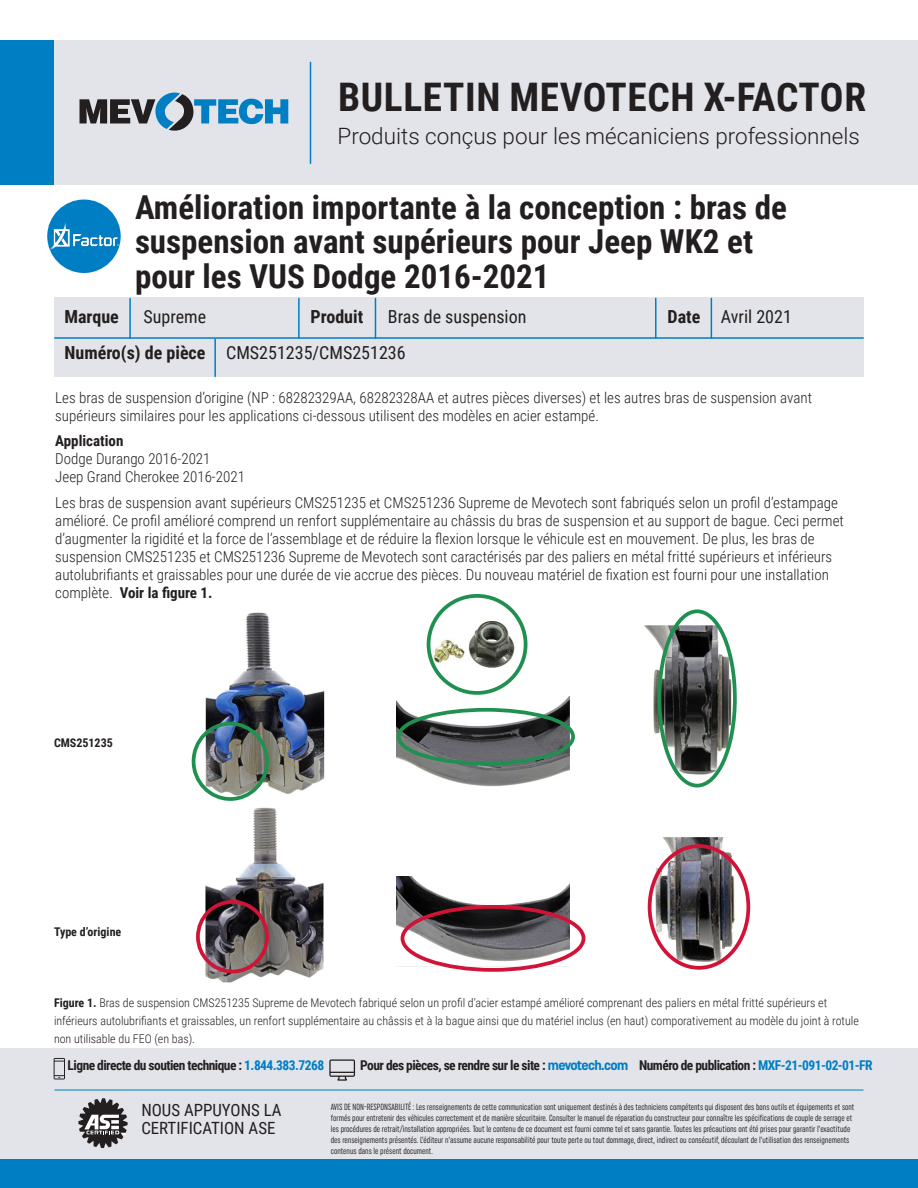
<style>
.page{position:relative;width:918px;height:1188px;background:#fff}
.page>*{position:absolute;margin:0;border:0;box-sizing:border-box;transform-origin:0 0}
.t1{font:700 39.3px "Roboto Condensed";letter-spacing:.015em;color:#231f20}
.t2{font:700 33px/34.5px "Roboto Condensed";color:#231f20}
.t3{font:300 22.5px "Roboto";color:#231f20}
.t4{font:18px "Roboto Condensed";color:#231f20}
.t5{font:700 18px "Roboto Condensed";color:#231f20}
.t6{font:16.8px "Roboto Condensed";color:#231f20}
.t7{font:300 15px/18px "Roboto Condensed";color:#231f20}
.t8{font:700 13.5px "Roboto Condensed";letter-spacing:-.04em;color:#231f20}
.t9{font:300 12px/18px "Roboto Condensed";color:#231f20}
.t10{font:700 12px "Roboto Condensed";color:#231f20}
.t11{font:extra-condensed 9px/10.8px "Uniform";color:#231f20}
.s1{font-weight:700}
.s2{color:#007ec4}
.s3{font-family:"Uniform Condensed";font-size:14.25px;color:#007ec4}
</style>
<div class="page">
<div style="left:44px;top:40px;width:874px;height:145px;background:#e2e4e9"></div>
<div style="left:0;top:40px;width:54px;height:145px;background:#007ec4"></div>
<hr style="left:310px;top:62px;width:1px;height:101px;background:#007ec4">
<svg style="left:80px;top:93px;width:208px;height:38px"></svg>
<img style="left:206px;top:612px;width:118px;height:370px">
<img style="left:644px;top:625px;width:93px;height:158px">
<img style="left:647px;top:838px;width:103px;height:132px">
<img style="left:397px;top:696px;width:172px;height:91px">
<img style="left:397px;top:877px;width:172px;height:89px">
<img style="left:433px;top:617px;width:84px;height:58px">
<div style="left:47px;top:200px;width:74px;height:73px;background:#007ec4;border-radius:50%"></div>
<img style="left:50px;top:221px;width:68px;height:28px">
<div style="left:54px;top:298px;width:810px;height:79px;background:#e2e4e9"></div>
<hr style="left:298px;top:298px;width:2px;height:40px;background:#007ec4">
<hr style="left:655px;top:298px;width:2px;height:40px;background:#007ec4">
<hr style="left:375px;top:298px;width:1px;height:40px;background:#007ec4">
<hr style="left:711px;top:298px;width:1px;height:40px;background:#007ec4">
<hr style="left:129px;top:298px;width:2px;height:40px;background:#007ec4">
<hr style="left:55px;top:337px;width:808px;height:2px;background:#007ec4">
<hr style="left:214px;top:339px;width:2px;height:37px;background:#007ec4">
<div style="left:658px;top:609px;width:79px;height:179px;border:4px solid #1f9050;border-radius:50%"></div>
<div style="left:397px;top:708px;width:178px;height:57px;border:4px solid #1f9050;border-radius:50%"></div>
<div style="left:192px;top:722px;width:77px;height:79px;border:4px solid #1f9050;border-radius:50%"></div>
<div style="left:427px;top:594px;width:100px;height:101px;border:4px solid #1f9050;border-radius:50%"></div>
<div style="left:196px;top:900px;width:73px;height:73px;border:4px solid #d11337;border-radius:50%"></div>
<div style="left:401px;top:905px;width:184px;height:67px;border:4px solid #d11337;border-radius:50%"></div>
<div style="left:648px;top:844px;width:102px;height:126px;border:4px solid #d11337;border-radius:50%"></div>
<div style="left:0;top:1049px;width:918px;height:139px;background:#e2e4e9"></div>
<div style="left:0;top:1160px;width:918px;height:28px;background:#007ec4"></div>
<svg style="left:78px;top:1098px;width:50px;height:50px"></svg>
<svg style="left:54px;top:1058px;width:11px;height:21px"></svg>
<svg style="left:329px;top:1059px;width:26px;height:22px"></svg>
<hr style="left:55px;top:1090px;width:808px;height:1px;background:#007ec4">
<p class="t1" style="left:338px;top:70px;width:529px">BULLETIN MEVOTECH X-FACTOR</p>
<p class="t3" style="left:338px;top:120px;width:524px">Produits conçus pour les mécaniciens professionnels</p>
<p class="t2" style="left:135px;top:188px;width:653px">Amélioration importante à la conception : bras de suspension avant supérieurs pour Jeep WK2 et pour les VUS Dodge 2016-2021</p>
<p class="t5" style="left:64px;top:304px;width:56px">Marque</p>
<p class="t4" style="left:144px;top:304px;width:64px">Supreme</p>
<p class="t5" style="left:310px;top:304px;width:54px">Produit</p>
<p class="t4" style="left:388px;top:304px;width:140px">Bras de suspension</p>
<p class="t4" style="left:668px;top:304px;width:126px"><span class="s1">Date</span> Avril 2021</p>
<p class="t4" style="left:64px;top:340px;width:343px"><span class="s1">Numéro(s) de pièce</span> CMS251235/CMS251236</p>
<p class="t7" style="left:55px;top:388px;width:758px">Les bras de suspension d’origine (NP : 68282329AA, 68282328AA et autres pièces diverses) et les autres bras de suspension avant supérieurs similaires pour les applications ci-dessous utilisent des modèles en acier estampé.</p>
<p class="t7" style="left:55px;top:431px;width:191px"><span class="s1">Application<br></span>Dodge Durango 2016-2021<br>Jeep Grand Cherokee 2016-2021</p>
<p class="t7" style="left:55px;top:493px;width:790px">Les bras de suspension avant supérieurs CMS251235 et CMS251236 Supreme de Mevotech sont fabriqués selon un profil d’estampage amélioré. Ce profil amélioré comprend un renfort supplémentaire au châssis du bras de suspension et au support de bague. Ceci permet d’augmenter la rigidité et la force de l’assemblage et de réduire la flexion lorsque le véhicule est en mouvement. De plus, les bras de suspension CMS251235 et CMS251236 Supreme de Mevotech sont caractérisés par des paliers en métal fritté supérieurs et inférieurs autolubrifiants et graissables pour une durée de vie accrue des pièces. Du nouveau matériel de fixation est fourni pour une installation complète. <span class="s1">Voir la figure 1.</span></p>
<p class="t10" style="left:54px;top:734px;width:60px">CMS251235</p>
<p class="t10" style="left:54px;top:923px;width:69px">Type d’origine</p>
<p class="t9" style="left:54px;top:994px;width:806px"><span class="s1">Figure 1.</span> Bras de suspension CMS251235 Supreme de Mevotech fabriqué selon un profil d’acier estampé amélioré comprenant des paliers en métal fritté supérieurs et inférieurs autolubrifiants et graissables, un renfort supplémentaire au châssis et à la bague ainsi que du matériel inclus (en haut) comporativement au modèle du joint à rotule non utilisable du FEO (en bas).</p>
<p class="t8" style="left:68px;top:1055px;width:258px">Ligne directe du soutien technique : <span class="s2">1.844.383.7268</span></p>
<p class="t8" style="left:360px;top:1055px;width:514px">Pour des pièces, se rendre sur le site : <span class="s3">mevotech.com</span> Numéro de publication : <span class="s2">MXF-21-091-02-01-FR</span></p>
<p class="t6" style="left:141px;top:1098px;width:142px">NOUS APPUYONS LA</p>
<p class="t6" style="left:141px;top:1116px;width:136px">CERTIFICATION ASE</p>
<p class="t11" style="left:331px;top:1102px;width:525px">AVIS DE NON-RESPONSABILITÉ : Les renseignements de cette communication sont uniquement destinés à des techniciens compétents qui disposent des bons outils et équipements et sont formés pour entretenir des véhicules correctement et de manière sécuritaire. Consulter le manuel de réparation du constructeur pour connaître les spécifications de couple de serrage et les procédures de retrait/installation appropriées. Tout le contenu de ce document est fourni comme tel et sans garantie. Toutes les précautions ont été prises pour garantir l’exactitude des renseignements présentés. L’éditeur n’assume aucune responsabilité pour toute perte ou tout dommage, direct, indirect ou consécutif, découlant de l’utilisation des renseignements contenus dans le présent document.</p>
</div>
